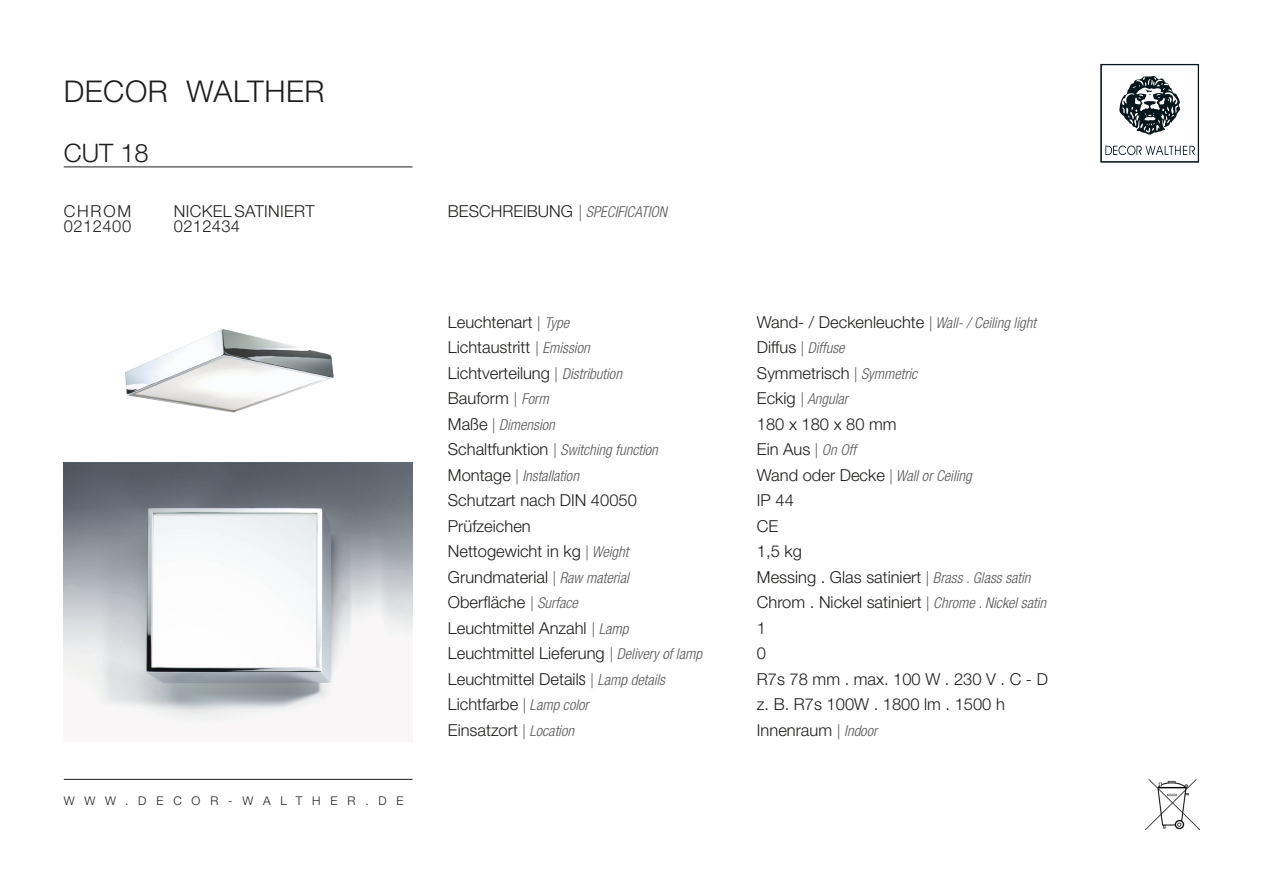
<style>
.page{position:relative;width:1263px;height:893px;background:#fff}
.page>*{position:absolute;margin:0;border:0;box-sizing:border-box;transform-origin:0 0}
.t1{font:300 30px "Helvetica Neue LT Std";letter-spacing:.02em;color:#1d1d1b}
.t2{font:300 25.5px "Helvetica Neue LT Std";color:#1d1d1b}
.t3{font:300 16.5px/25.5px "Helvetica Neue LT Std";color:#1d1d1b}
.t4{font:300 16.5px/15px "Helvetica Neue LT Std";letter-spacing:.02em;color:#1d1d1b}
.t5{font:300 16.5px/15px "Helvetica Neue LT Std";letter-spacing:.03em;color:#1d1d1b}
.t6{font:italic 300 condensed 15px/25.5px "Helvetica Neue LT Std";color:#575756}
.t7{font:300 12px "Helvetica Neue LT Std";letter-spacing:.82em;color:#1d1d1b}
.s1{font-style:normal;font-stretch:normal;font-size:16.5px;color:#1d1d1b}
.s2{font-size:15px;color:#575756}
.s3{font-style:italic;font-stretch:condensed;font-size:15px;color:#575756}
.s4{font-style:normal;font-stretch:normal}
.s5{font-stretch:condensed;font-size:18px}
</style>
<div class="page">
<div style="left:1101px;top:64px;width:97px;height:98px;border:1px solid #05171d"></div>
<svg style="left:1105px;top:146px;width:90px;height:9px"></svg>
<svg style="left:1119px;top:76px;width:61px;height:59px"></svg>
<hr style="left:64px;top:167px;width:348px;height:1px;background:#1d1d1b">
<hr style="left:64px;top:779px;width:348px;height:1px;background:#1d1d1b">
<img style="left:1146px;top:779px;width:53px;height:50px">
<img style="left:125px;top:329px;width:209px;height:84px">
<img style="left:64px;top:462px;width:348px;height:260px">
<h1 class="t1" style="left:64px;top:73px;width:262px">DECOR WALTHER</h1>
<h2 class="t2" style="left:64px;top:137px;width:87px">CUT 18</h2>
<p class="t5" style="left:64px;top:203px;width:69px">CHROM<br>0212400</p>
<p class="t4" style="left:174px;top:203px;width:142px">NICKEL SATINIERT<br>0212434</p>
<p class="t7" style="left:64px;top:793px;width:341px">WWW.DECOR-WALTHER.DE</p>
<p class="t6" style="left:448px;top:199px;width:220px"><span class="s1">BESCHREIBUNG</span> | SPECIFICATION</p>
<p class="t3" style="left:448px;top:309px;width:176px">Leuchtenart <span class="s2">|</span> <span class="s3">Type<br></span>Lichtaustritt <span class="s2">|</span> <span class="s3">Emission<br></span>Lichtverteilung <span class="s2">|</span> <span class="s3">Distribution<br></span>Bauform <span class="s2">|</span> <span class="s3">Form</span></p>
<p class="t6" style="left:448px;top:412px;width:212px"><span class="s1">Maße</span> <span class="s4">|</span> Dimension<br><span class="s1">Schaltfunktion</span> <span class="s4">|</span> Switching function<br><span class="s1">Montage</span> <span class="s4">|</span> Installation</p>
<p class="t3" style="left:448px;top:487px;width:256px">Schutzart nach DIN 40050<br>Prüfzeichen<br>Nettogewicht in kg <span class="s2">|</span> <span class="s3">Weight<br></span>Grundmaterial <span class="s2">|</span> <span class="s3">Raw material<br></span>Oberfläche <span class="s2">|</span> <span class="s3">Surface<br></span>Leuchtmittel Anzahl <span class="s2">|</span> <span class="s3">Lamp<br></span>Leuchtmittel Lieferung <span class="s2">|</span> <span class="s3">Delivery of lamp<br></span>Leuchtmittel Detail<span class="s5">s</span> <span class="s2">|</span> <span class="s3">Lamp details<br></span>Lichtfarbe <span class="s2">|</span> <span class="s3">Lamp color<br></span>Einsatzort <span class="s2">|</span> <span class="s3">Location</span></p>
<p class="t3" style="left:757px;top:309px;width:281px">Wand- / Deckenleuchte <span class="s2">|</span> <span class="s3">Wall- / Ceiling light</span></p>
<p class="t6" style="left:757px;top:336px;width:89px"><span class="s1">Diffus</span> <span class="s4">|</span> Diffuse</p>
<p class="t3" style="left:757px;top:360px;width:162px">Symmetrisch <span class="s2">|</span> <span class="s3">Symmetric</span></p>
<p class="t6" style="left:757px;top:387px;width:93px"><span class="s1">Eckig</span> <span class="s4">|</span> Angular</p>
<p class="t3" style="left:757px;top:411px;width:292px">180 x 180 x 80 mm<br>Ein Aus <span class="s2">|</span> <span class="s3">On Off<br></span>Wand oder Decke <span class="s2">|</span> <span class="s3">Wall or Ceiling<br></span>IP 44<br>CE<br>1,5 kg<br>Messing . Glas satiniert <span class="s2">|</span> <span class="s3">Brass . Glass satin<br></span>Chrom . Nickel satiniert <span class="s2">|</span> <span class="s3">Chrome . Nickel satin<br></span>1<br>0<br>R7s 78 mm . max. 100 W . 230 V . C - D z. B. R7s 100W . 1800 lm . 1500 h<br>Innenraum <span class="s2">|</span> <span class="s3">Indoor</span></p>
</div>
